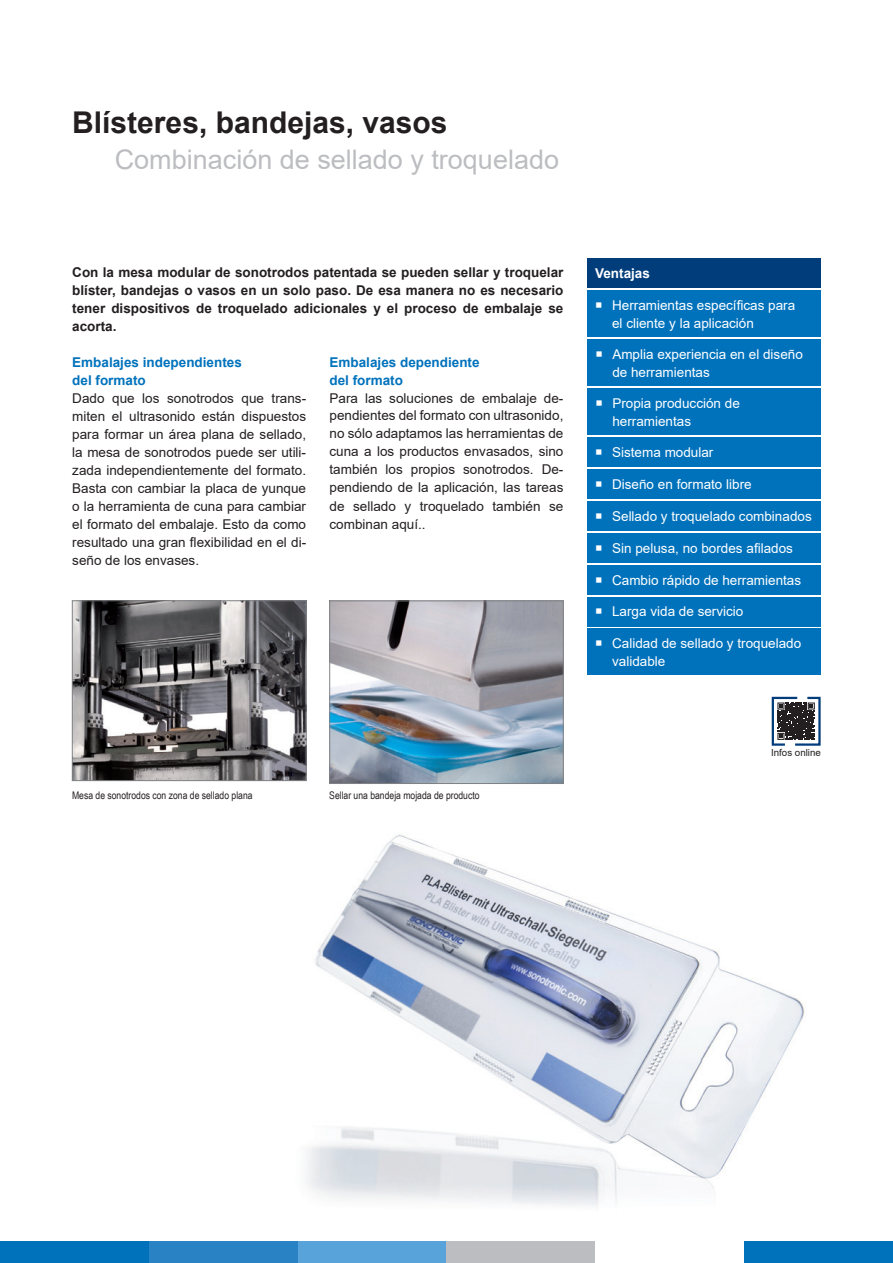
<style>
.page{position:relative;width:893px;height:1263px;background:#fff}
.page>*{position:absolute;margin:0;border:0;box-sizing:border-box;transform-origin:0 0}
.t1{font:700 30px "Arial";color:#231f20}
.t2{font:27px "Arial";color:#bcbdc0}
.t3{font:13.5px/18px "Arial";color:#231f20;text-align:justify}
.t4{font:13.5px/18px "Arial";color:#fff}
.t5{font:700 13.5px/18px "Arial";color:#231f20;text-align:justify}
.t6{font:700 13.5px/18px "Arial";color:#0072bc}
.t7{font:700 13.5px "Arial";color:#fff}
.t8{font:10.5px "Arial Narrow";color:#231f20}
.t9{font:9.75px "Arial";color:#231f20}
</style>
<div class="page">
<img style="left:279px;top:834px;width:588px;height:408px">
<div style="left:587px;top:290px;width:233px;height:47px;background:#0072bc"></div>
<img style="left:74px;top:603px;width:230px;height:176px">
<div style="left:72px;top:601px;width:234px;height:180px;border:1px solid #808285"></div>
<img style="left:332px;top:603px;width:229px;height:179px">
<div style="left:330px;top:601px;width:233px;height:183px;border:1px solid #808285"></div>
<div style="left:587px;top:437px;width:233px;height:30px;background:#0072bc"></div>
<div style="left:587px;top:469px;width:233px;height:30px;background:#0072bc"></div>
<div style="left:587px;top:388px;width:234px;height:47px;background:#0072bc"></div>
<div style="left:587px;top:565px;width:233px;height:29px;background:#0072bc"></div>
<div style="left:587px;top:597px;width:233px;height:29px;background:#0072bc"></div>
<div style="left:587px;top:259px;width:233px;height:29px;background:#013c7b"></div>
<div style="left:587px;top:501px;width:233px;height:30px;background:#0072bc"></div>
<div style="left:587px;top:533px;width:233px;height:30px;background:#0072bc"></div>
<div style="left:587px;top:339px;width:234px;height:47px;background:#0072bc"></div>
<div style="left:587px;top:628px;width:233px;height:47px;background:#0072bc"></div>
<svg style="left:771px;top:696px;width:50px;height:50px"></svg>
<div style="left:0;top:1242px;width:149px;height:21px;background:#0072bc"></div>
<div style="left:149px;top:1242px;width:149px;height:21px;background:#2882c4"></div>
<div style="left:298px;top:1242px;width:148px;height:21px;background:#58a4da"></div>
<div style="left:446px;top:1242px;width:149px;height:21px;background:#bcbdc0"></div>
<div style="left:744px;top:1242px;width:149px;height:21px;background:#0072bc"></div>
<h1 class="t1" style="left:72px;top:101px;width:377px">Blísteres, bandejas, vasos</h1>
<h2 class="t2" style="left:115px;top:140px;width:446px">Combinación de sellado y troquelado</h2>
<p class="t5" style="left:72px;top:263px;width:493px">Con la mesa modular de sonotrodos patentada se pueden sellar y troquelar blíster, bandejas o vasos en un solo paso. De esa manera no es necesario tener dispositivos de troquelado adicionales y el proceso de embalaje se acorta.</p>
<p class="t6" style="left:72px;top:353px;width:171px">Embalajes independientes del formato</p>
<p class="t3" style="left:72px;top:389px;width:235px">Dado que los sonotrodos que trans&shy;miten el ultrasonido están dispuestos para formar un área plana de sellado, la mesa de sonotrodos puede ser utili&shy;zada independientemente del formato.<br>Basta con cambiar la placa de yunque o la herramienta de cuna para cambiar el formato del embalaje. Esto da como resultado una gran flexibilidad en el di&shy;seño de los envases.</p>
<p class="t6" style="left:330px;top:353px;width:152px">Embalajes dependiente del formato</p>
<p class="t3" style="left:330px;top:389px;width:235px">Para las soluciones de embalaje de&shy;pendientes del formato con ultrasonido, no sólo adaptamos las herramientas de cuna a los productos envasados, sino también los propios sonotrodos. De&shy;pendiendo de la aplicación, las tareas de sellado y troquelado también se combinan aquí..</p>
<p class="t7" style="left:595px;top:264px;width:56px">Ventajas</p>
<p class="t4" style="left:612px;top:296px;width:185px">Herramientas específicas para el cliente y la aplicación</p>
<p class="t4" style="left:612px;top:345px;width:192px">Amplia experiencia en el diseño de herramientas</p>
<p class="t4" style="left:612px;top:394px;width:129px">Propia producción de herramientas</p>
<p class="t4" style="left:612px;top:443px;width:103px">Sistema modular</p>
<p class="t4" style="left:612px;top:475px;width:141px">Diseño en formato libre</p>
<p class="t4" style="left:612px;top:507px;width:201px">Sellado y troquelado combinados</p>
<p class="t4" style="left:612px;top:539px;width:182px">Sin pelusa, no bordes afilados</p>
<p class="t4" style="left:612px;top:571px;width:191px">Cambio rápido de herramientas</p>
<p class="t4" style="left:612px;top:603px;width:133px">Larga vida de servicio</p>
<p class="t4" style="left:612px;top:634px;width:191px">Calidad de sellado y troquelado validable</p>
<p class="t8" style="left:72px;top:787px;width:182px">Mesa de sonotrodos con zona de sellado plana</p>
<p class="t8" style="left:329px;top:787px;width:152px">Sellar una bandeja mojada de producto</p>
<p class="t9" style="left:771px;top:746px;width:51px">Infos online</p>
</div>
